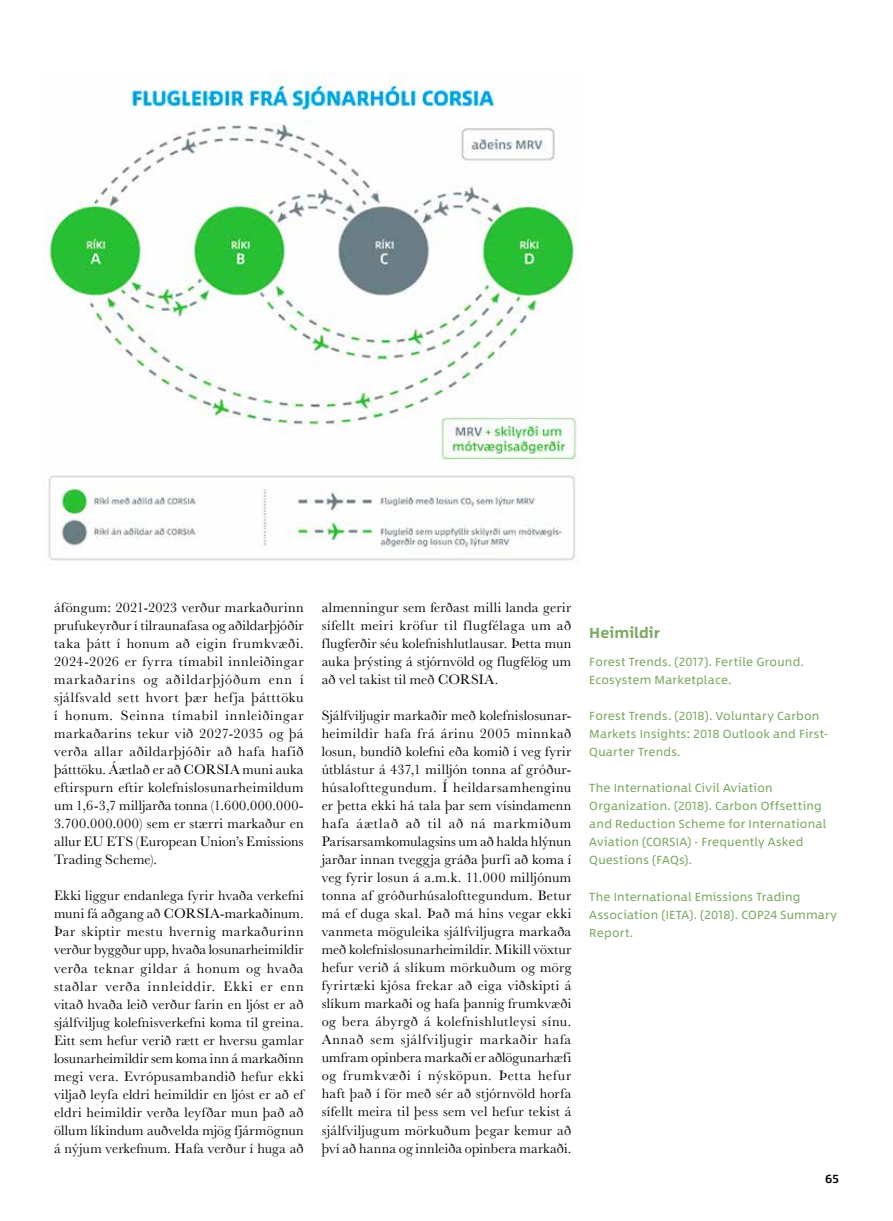
<style>
.page{position:relative;width:893px;height:1221px;background:#fff}
.page>*{position:absolute;margin:0;border:0;box-sizing:border-box;transform-origin:0 0}
.t1{font:700 15px "Between 1";letter-spacing:.005em;color:#7da865}
.t2{font:14.25px/18px "Baskerville";letter-spacing:.01em;color:#000;text-align:justify}
.t3{font:12px/18px "Between 1";letter-spacing:.02em;color:#7da865}
.t4{font:500 12px "Between 1";color:#000}
</style>
<div class="page">
<img style="left:44px;top:72px;width:536px;height:489px">
<p class="t2" style="left:54px;top:599px;width:251px">áföngum: 2021-2023 verður markaðurinn prufukeyrður í tilraunafasa og aðildarþjóðir taka þátt í honum að eigin frumkvæði.<br>2024-2026 er fyrra tímabil innleiðingar markaðarins og aðildarþjóðum enn í sjálfsvald sett hvort þær hefja þátttöku í honum. Seinna tímabil innleiðingar markaðarins tekur við 2027-2035 og þá verða allar aðildarþjóðir að hafa hafið þátttöku. Áætlað er að CORSIA muni auka eftirspurn eftir kolefnislosunarheimildum um 1,6-3,7 milljarða tonna (1.600.000.000- 3.700.000.000) sem er stærri markaður en allur EU ETS (European Union’s Emissions Trading Scheme).</p>
<p class="t2" style="left:54px;top:887px;width:251px">Ekki liggur endanlega fyrir hvaða verkefni muni fá aðgang að CORSIA-markaðinum.<br>Þar skiptir mestu hvernig markaðurinn verður byggður upp, hvaða losunarheimildir verða teknar gildar á honum og hvaða staðlar verða innleiddir. Ekki er enn vitað hvaða leið verður farin en ljóst er að sjálfviljug kolefnisverkefni koma til greina.<br>Eitt sem hefur verið rætt er hversu gamlar losunarheimildir sem koma inn á markaðinn megi vera. Evrópusambandið hefur ekki viljað leyfa eldri heimildir en ljóst er að ef eldri heimildir verða leyfðar mun það að öllum líkindum auðvelda mjög fjármögnun á nýjum verkefnum. Hafa verður í huga að</p>
<p class="t2" style="left:322px;top:599px;width:251px">almenningur sem ferðast milli landa gerir sífellt meiri kröfur til flugfélaga um að flugferðir séu kolefnishlutlausar. Þetta mun auka þrýsting á stjórnvöld og flugfélög um að vel takist til með CORSIA.</p>
<p class="t2" style="left:322px;top:707px;width:251px">Sjálfviljugir markaðir með kolefnislosunar&shy;heimildir hafa frá árinu 2005 minnkað losun, bundið kolefni eða komið í veg fyrir útblástur á 437,1 milljón tonna af gróður&shy;húsalofttegundum. Í heildarsamhenginu er þetta ekki há tala þar sem vísindamenn hafa áætlað að til að ná markmiðum Parísarsamkomulagsins um að halda hlýnun jarðar innan tveggja gráða þurfi að koma í veg fyrir losun á a.m.k. 11.000 milljónum tonna af gróðurhúsalofttegundum. Betur má ef duga skal. Það má hins vegar ekki vanmeta möguleika sjálfviljugra markaða með kolefnislosunarheimildir. Mikill vöxtur hefur verið á slíkum mörkuðum og mörg fyrirtæki kjósa frekar að eiga viðskipti á slíkum markaði og hafa þannig frumkvæði og bera ábyrgð á kolefnishlutleysi sínu.<br>Annað sem sjálfviljugir markaðir hafa umfram opinbera markaði er aðlögunarhæfi og frumkvæði í nýsköpun. Þetta hefur haft það í för með sér að stjórnvöld horfa sífellt meira til þess sem vel hefur tekist á sjálfviljugum mörkuðum þegar kemur að því að hanna og innleiða opinbera markaði.</p>
<p class="t1" style="left:589px;top:623px;width:72px">Heimildir</p>
<p class="t3" style="left:589px;top:653px;width:216px">Forest Trends. (2017). Fertile Ground.<br>Ecosystem Marketplace.</p>
<p class="t3" style="left:589px;top:707px;width:240px">Forest Trends. (2018). Voluntary Carbon<br>Markets Insights: 2018 Outlook and First-<br>Quarter Trends.</p>
<p class="t3" style="left:589px;top:779px;width:238px">The International Civil Aviation Organization. (2018). Carbon Offsetting and Reduction Scheme for International Aviation (CORSIA) - Frequently Asked Questions (FAQs).</p>
<p class="t3" style="left:589px;top:887px;width:249px">The International Emissions Trading<br>Association (IETA). (2018). COP24 Summary<br>Report.</p>
<p class="t4" style="left:825px;top:1171px;width:15px">65</p>
</div>
